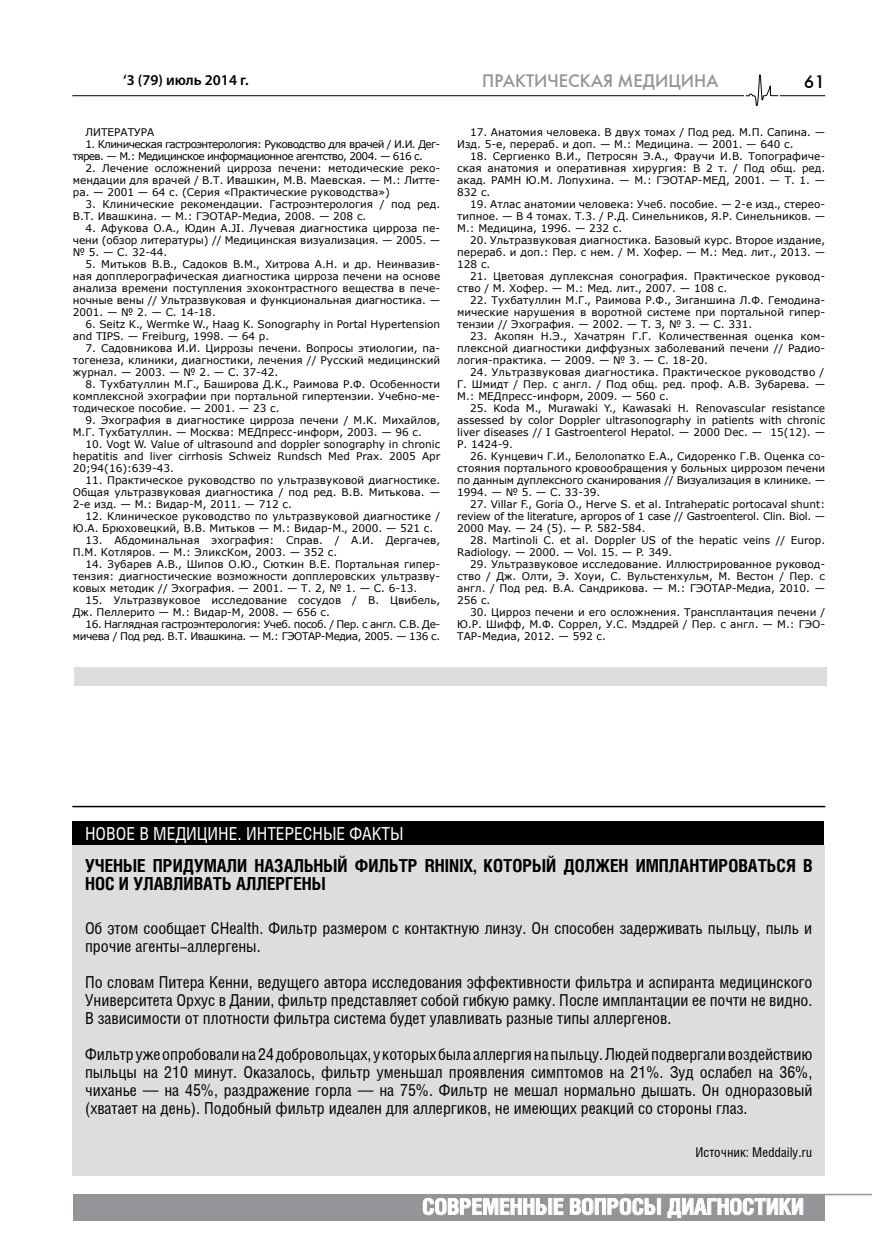
<style>
.page{position:relative;width:872px;height:1255px;background:#fff}
.page>*{position:absolute;margin:0;border:0;box-sizing:border-box;transform-origin:0 0}
.t1{font:700 21.75px "Helios Cond";color:#fff;scale:1.05 1}
.t2{font:700 18px/18px "Helios Cond";color:#000}
.t3{font:18px "Helios Cond";color:#fff}
.t4{font:18px "Futuris C";color:#939598}
.t5{font:18px "Futuris C";color:#000}
.t6{font:16.5px/18px "Helios Cond";color:#000;text-align:justify}
.t7{font:600 15px "Myriad Pro";color:#000}
.t8{font:13.5px "Helios Cond";color:#000}
.t9{font:10.5px/12px "Verdana";color:#000;text-align:justify}
.t10{font:10.5px/12px "Verdana";letter-spacing:-.06em;color:#000}
.t11{font:10.5px/12px "Verdana";letter-spacing:-.04em;color:#000;text-align:right}
</style>
<div class="page">
<hr style="left:72px;top:95px;width:753px;height:1px;background:#000">
<div style="left:74px;top:1193px;width:751px;height:27px;background:#939598"></div>
<svg style="left:423px;top:1198px;width:140px;height:16px"></svg>
<svg style="left:570px;top:1198px;width:91px;height:16px"></svg>
<svg style="left:667px;top:1198px;width:136px;height:19px"></svg>
<hr style="left:623px;top:1193px;width:249px;height:2px;background:#939598">
<div style="left:744px;top:73px;width:35px;height:33px;background:#fff"></div>
<svg style="left:745px;top:74px;width:34px;height:32px"></svg>
<div style="left:74px;top:667px;width:752px;height:19px;background:#dcddde"></div>
<div style="left:72px;top:844px;width:753px;height:331px;background:#dcddde"></div>
<div style="left:72px;top:821px;width:752px;height:23px;background:#000"></div>
<hr style="left:72px;top:805px;width:753px;height:2px;background:#000">
<h3 class="t7" style="left:123px;top:71px;width:127px">‘3 (79) июль 2014 г.</h3>
<p class="t9" style="left:86px;top:126px;width:70px">ЛИТЕРАТУРА</p>
<p class="t10" style="left:73px;top:138px;width:369px;text-indent:13px">1. Клиническая гастроэнтерология: Руководство для врачей / И.И. Дег&shy;тярев. — М.: Медицинское информационное агентство, 2004. — 616 с.</p>
<p class="t9" style="left:73px;top:162px;width:369px;text-indent:13px">2. Лечение осложнений цирроза печени: методические реко&shy;мендации для врачей / В.Т. Ивашкин, М.В. Маевская. — М.: Литте&shy;ра. — 2001 — 64 с. (Серия «Практические руководства»)</p>
<p class="t9" style="left:73px;top:198px;width:369px;text-indent:13px">3. Клинические рекомендации. Гастроэнтерология / под ред.<br>В.Т. Ивашкина. — М.: ГЭОТАР-Медиа, 2008. — 208 с.</p>
<p class="t9" style="left:73px;top:222px;width:369px;text-indent:13px">4. Афукова O.A., Юдин A.JI. Лучевая диагностика цирроза пе&shy;чени (обзор литературы) // Медицинская визуализация. — 2005. — № 5. — С. 32-44.</p>
<p class="t9" style="left:73px;top:258px;width:369px;text-indent:13px">5. Митьков В.В., Садоков В.М., Хитрова А.Н. и др. Неинвазив&shy;ная допплерографическая диагностика цирроза печени на основе анализа времени поступления эхоконтрастного вещества в пече&shy;ночные вены // Ультразвуковая и функциональная диагностика. — 2001. — № 2. — С. 14-18.</p>
<p class="t9" style="left:73px;top:318px;width:369px;text-indent:13px">6. Seitz К., Wermke W., Haag К. Sonography in Portal Hypertension and TIPS. — Freiburg, 1998. — 64 р.</p>
<p class="t9" style="left:73px;top:342px;width:369px;text-indent:13px">7. Садовникова И.И. Циррозы печени. Вопросы этиологии, па&shy;тогенеза, клиники, диагностики, лечения // Русский медицинский журнал. — 2003. — № 2. — С. 37-42.</p>
<p class="t9" style="left:73px;top:378px;width:369px;text-indent:13px">8. Тухбатуллин М.Г., Баширова Д.К., Раимова Р.Ф. Особенности комплексной эхографии при портальной гипертензии. Учебно-ме&shy;тодическое пособие. — 2001. — 23 с.</p>
<p class="t9" style="left:73px;top:414px;width:369px;text-indent:13px">9. Эхография в диагностике цирроза печени / М.К. Михайлов,<br>М.Г. Тухбатуллин. — Москва: МЕДпресс-информ, 2003. — 96 с.</p>
<p class="t9" style="left:73px;top:438px;width:369px;text-indent:13px">10. Vogt W. Value of ultrasound and doppler sonography in chronic hepatitis and liver cirrhosis Schweiz Rundsch Med Prax. 2005 Apr 20;94(16):639-43.</p>
<p class="t9" style="left:73px;top:474px;width:369px;text-indent:13px">11. Практическое руководство по ультразвуковой диагностике.<br>Общая ультразвуковая диагностика / под ред. В.В. Митькова. — 2-е изд. — М.: Видар-М, 2011. — 712 с.</p>
<p class="t9" style="left:73px;top:510px;width:369px;text-indent:13px">12. Клиническое руководство по ультразвуковой диагностике /<br>Ю.А. Брюховецкий, В.В. Митьков — М.: Видар-М., 2000. — 521 с.</p>
<p class="t9" style="left:73px;top:534px;width:369px;text-indent:13px">13. Абдоминальная эхография: Справ. / А.И. Дергачев,<br>П.М. Котляров. — М.: ЭликсКом, 2003. — 352 с.</p>
<p class="t9" style="left:73px;top:558px;width:369px;text-indent:13px">14. Зубарев A.B., Шипов О.Ю., Сюткин В.Е. Портальная гипер&shy;тензия: диагностические возможности допплеровских ультразву&shy;ковых методик // Эхография. — 2001. — Т. 2, № 1. — С. 6-13.</p>
<p class="t9" style="left:73px;top:594px;width:369px;text-indent:13px">15. Ультразвуковое исследование сосудов / В. Цвибель,<br>Дж. Пеллерито — М.: Видар-М, 2008. — 656 с.</p>
<p class="t11" style="left:73px;top:618px;width:369px">16. Наглядная гастроэнтерология: Учеб. пособ. / Пер. с англ. С.В. Де&shy;мичева / Под ред. В.Т. Ивашкина. — М.: ГЭОТАР-Медиа, 2005. — 136 с.</p>
<h2 class="t4" style="left:482px;top:69px;width:238px">ПРАКТИЧЕСКАЯ МЕДИЦИНА</h2>
<h2 class="t5" style="left:804px;top:71px;width:23px">61</h2>
<p class="t9" style="left:457px;top:126px;width:369px;text-indent:13px">17. Анатомия человека. В двух томах / Под ред. М.П. Сапина. —<br>Изд. 5-е, перераб. и доп. — М.: Медицина. — 2001. — 640 с.</p>
<p class="t9" style="left:457px;top:150px;width:369px;text-indent:13px">18. Сергиенко В.И., Петросян Э.А., Фраучи И.В. Топографиче&shy;ская анатомия и оперативная хирургия: В 2 т. / Под общ. ред. акад. РАМН Ю.М. Лопухина. — М.: ГЭОТАР-МЕД, 2001. — Т. 1. — 832 с.</p>
<p class="t9" style="left:457px;top:198px;width:369px;text-indent:13px">19. Атлас анатомии человека: Учеб. пособие. — 2-е изд., стерео&shy;типное. — В 4 томах. Т.3. / Р.Д. Синельников, Я.Р. Синельников. — М.: Медицина, 1996. — 232 с.</p>
<p class="t9" style="left:457px;top:234px;width:369px;text-indent:13px">20. Ультразвуковая диагностика. Базовый курс. Второе издание, перераб. и доп.: Пер. с нем. / М. Хофер. — М.: Мед. лит., 2013. — 128 с.</p>
<p class="t9" style="left:457px;top:270px;width:369px;text-indent:13px">21. Цветовая дуплексная сонография. Практическое руковод&shy;ство / М. Хофер. — М.: Мед. лит., 2007. — 108 с.</p>
<p class="t9" style="left:457px;top:294px;width:369px;text-indent:13px">22. Тухбатуллин М.Г., Раимова Р.Ф., Зиганшина Л.Ф. Гемодина&shy;мические нарушения в воротной системе при портальной гипер&shy;тензии // Эхография. — 2002. — Т. З, № 3. — С. 331.</p>
<p class="t9" style="left:457px;top:330px;width:369px;text-indent:13px">23. Акопян Н.Э., Хачатрян Г.Г. Количественная оценка ком&shy;плексной диагностики диффузных заболеваний печени // Радио&shy;логия-практика. — 2009. — № 3. — С. 18-20.</p>
<p class="t9" style="left:457px;top:366px;width:369px;text-indent:13px">24. Ультразвуковая диагностика. Практическое руководство / Г. Шмидт / Пер. с англ. / Под общ. ред. проф. А.В. Зубарева. — М.: МЕДпресс-информ, 2009. — 560 с.</p>
<p class="t9" style="left:457px;top:402px;width:369px;text-indent:13px">25. Koda M., Murawaki Y., Kawasaki H. Renovascular resistance assessed by color Doppler ultrasonography in patients with chronic liver diseases // I Gastroenterol Hepatol. — 2000 Dec. — 15(12). — Р. 1424-9.</p>
<p class="t9" style="left:457px;top:450px;width:369px;text-indent:13px">26. Кунцевич Г.И., Белолопатко Е.А., Сидоренко Г.В. Оценка со&shy;стояния портального кровообращения у больных циррозом печени по данным дуплексного сканирования // Визуализация в клинике. — 1994. — № 5. — С. 33-39.</p>
<p class="t9" style="left:457px;top:498px;width:369px;text-indent:13px">27. Villar F., Goria O., Herve S. et al. Intrahepatic portocaval shunt: review of the literature, apropos of 1 case // Gastroenterol. Clin. Biol. — 2000 May. — 24 (5). — P. 582-584.</p>
<p class="t9" style="left:457px;top:534px;width:369px;text-indent:13px">28. Martinoli C. et al. Doppler US of the hepatic veins // Europ.<br>Radiology. — 2000. — Vol. 15. — P. 349.</p>
<p class="t9" style="left:457px;top:558px;width:369px;text-indent:13px">29. Ультразвуковое исследование. Иллюстрированное руковод&shy;ство / Дж. Олти, Э. Хоуи, С. Вульстенхульм, М. Вестон / Пер. с англ. / Под ред. В.А. Сандрикова. — М.: ГЭОТАР-Медиа, 2010. — 256 с.</p>
<p class="t9" style="left:457px;top:606px;width:369px;text-indent:13px">30. Цирроз печени и его осложнения. Трансплантация печени / Ю.Р. Шифф, М.Ф. Соррел, У.С. Мэддрей / Пер. с англ. — М.: ГЭО-ТАР-Медиа, 2012. — 592 с.</p>
<h2 class="t3" style="left:85px;top:823px;width:11px">ново</h2>
<h2 class="t3" style="left:126px;top:823px;width:279px">е в меди цин е. ИНТЕРЕСНЫЕ ФАКТЫ</h2>
<h2 class="t2" style="left:85px;top:856px;width:729px">Уч еные придумали назальный фильтр Rhinix, который должен имплантироваться в нос и улавливать аллергены</h2>
<h3 class="t6" style="left:85px;top:918px;width:729px">Об этом сообщает CHealth. Фильтр размером с контактную линзу. Он способен задерживать пыльцу, пыль и прочие агенты-аллергены.</h3>
<p class="t6" style="left:85px;top:973px;width:729px">По словам Питера Кенни, ведущего автора исследования эффективности фильтра и аспиранта медицинского Университета Орхус в Дании, фильтр представляет собой гибкую рамку. После имплантации ее почти не видно.<br>В зависимости от плотности фильтра система будет улавливать разные типы аллергенов.</p>
<p class="t6" style="left:85px;top:1045px;width:729px">Фильтр уже опробовали на 24 добровольцах, у которых была аллергия на пыльцу. Людей подвергали воздействию пыльцы на 210 минут. Оказалось, фильтр уменьшал проявления симптомов на 21%. Зуд ослабел на 36%, чиханье — на 45%, раздражение горла — на 75%. Фильтр не мешал нормально дышать. Он одноразовый (хватает на день). Подобный фильтр идеален для аллергиков, не имеющих реакций со стороны глаз.</p>
<p class="t8" style="left:695px;top:1145px;width:118px">Источник: Meddaily.ru</p>
<h1 class="t1" style="left:422px;top:1193px;width:365px">Современные вопросы диагностики</h1>
</div>
